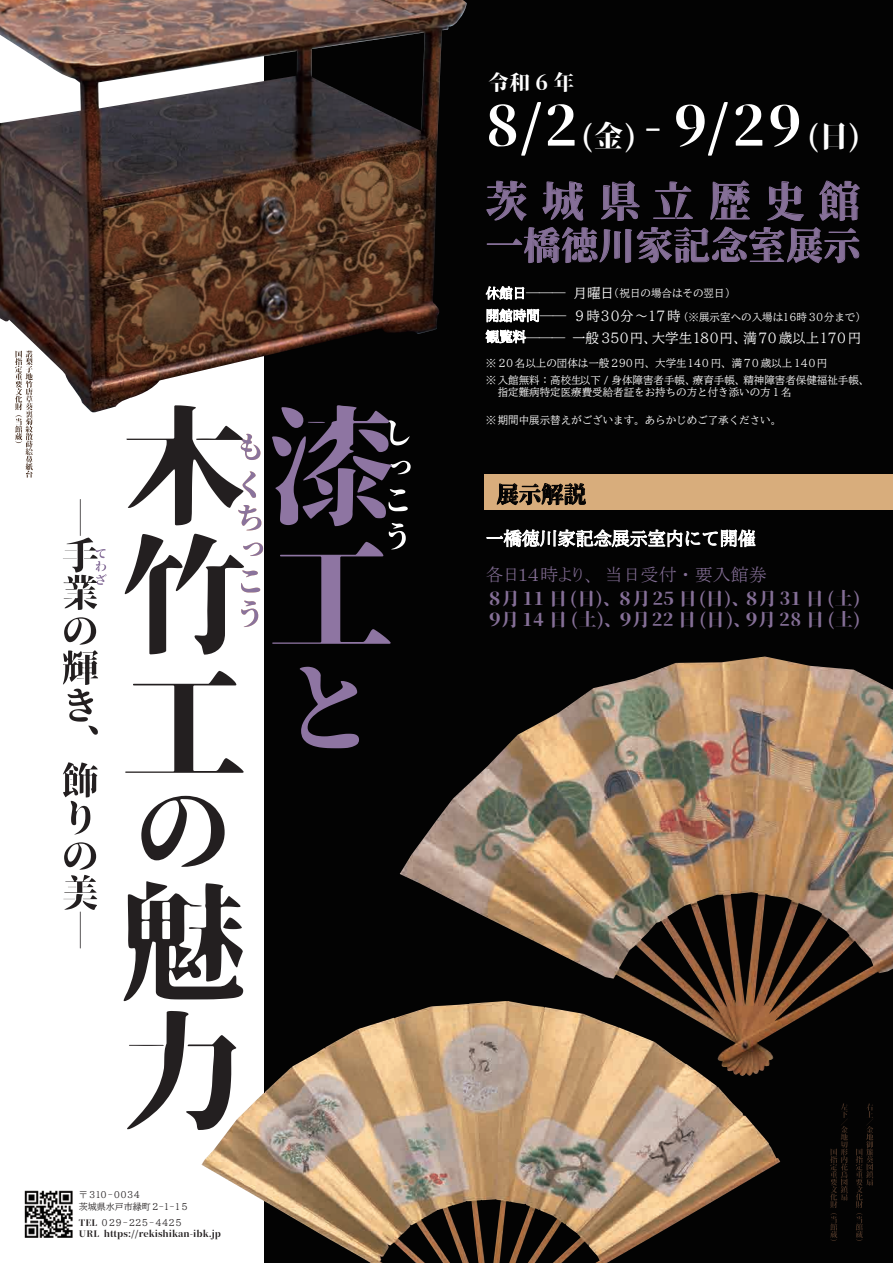
<style>
.page{position:relative;width:893px;height:1263px;background:#fff}
.page>*{position:absolute;margin:0;border:0;box-sizing:border-box;transform-origin:0 0}
.t1{font:55.5px "Soukou Mincho";color:#fff}
.t2{font:42px "Soukou Mincho";letter-spacing:.32em;color:#856f97}
.t3{font:37.5px "Soukou Mincho";color:#856f97}
.t4{font:22.5px "Soukou Mincho";color:#030303}
.t5{font:21px "Soukou Mincho";color:#fff}
.t6{font:18px/21.1px "Soukou Mincho";color:#856f97}
.t7{font:18px "MS P Mincho";color:#856f97}
.t8{font:18px "BIZ UD Mincho Medium";color:#fff}
.t9{font:13.5px "BIZ UD Mincho Medium";letter-spacing:-.07em;color:#fff}
.t10{font:10.5px/16.5px "BIZ UD Mincho Medium";color:#fff}
.t11{font:9px "Soukou Mincho";color:#231f20}
.t12{font:9px/12px "BIZ UD Mincho Medium";color:#231f20}
.t13{font:9px "BIZ UD Mincho Medium";letter-spacing:-.26em;color:#231f20}
.s1{font-family:"Soukou Mincho"}
.s2{font-size:30px}
.s3{font-size:49.5px}
.s4{font-size:13.5px}
.s5{font-family:"Koz Go Pr 6 N"}
</style>
<div class="page">
<div style="left:265px;top:0;width:628px;height:1263px;background:#030303"></div>
<img style="left:400px;top:656px;width:493px;height:373px">
<img style="left:202px;top:1001px;width:578px;height:262px">
<img style="left:0;top:0;width:467px;height:413px">
<div style="left:485px;top:475px;width:408px;height:35px;background:#d8ad7c"></div>
<svg style="left:487px;top:180px;width:373px;height:84px"></svg>
<svg style="left:486px;top:286px;width:38px;height:14px"></svg>
<svg style="left:487px;top:309px;width:52px;height:13px"></svg>
<svg style="left:485px;top:330px;width:41px;height:14px"></svg>
<svg style="left:497px;top:483px;width:89px;height:23px"></svg>
<svg style="left:486px;top:529px;width:269px;height:18px"></svg>
<svg style="left:272px;top:405px;width:139px;height:239px"></svg>
<svg style="left:300px;top:667px;width:59px;height:81px"></svg>
<svg style="left:125px;top:405px;width:138px;height:250px"></svg>
<svg style="left:125px;top:671px;width:119px;height:102px"></svg>
<svg style="left:141px;top:796px;width:84px;height:71px"></svg>
<svg style="left:124px;top:881px;width:119px;height:120px"></svg>
<svg style="left:127px;top:1011px;width:109px;height:119px"></svg>
<hr style="left:80px;top:499px;width:1px;height:37px;background:#231f20">
<svg style="left:63px;top:538px;width:44px;height:410px"></svg>
<svg style="left:15px;top:351px;width:18px;height:127px"></svg>
<svg style="left:856px;top:1103px;width:17px;height:138px"></svg>
<svg style="left:830px;top:1103px;width:18px;height:138px"></svg>
<img style="left:24px;top:1190px;width:49px;height:48px">
<p class="t12" style="left:79px;top:1188px;width:112px">〒３１０ - ００３４<br>茨城県水戸市緑町２-１-１５</p>
<p class="t13" style="left:79px;top:1218px;width:106px"><span class="s1">TEL</span> ０２９-２２５-４４２５</p>
<p class="t11" style="left:79px;top:1228px;width:144px">URL https://rekishikan-ibk.jp</p>
<h3 class="t5" style="left:488px;top:69px;width:88px">令和6年</h3>
<h1 class="t1" style="left:486px;top:91px;width:377px">8/2<span class="s2">(金)</span> <span class="s3">-</span> 9/29 <span class="s2">(日)</span></h1>
<h2 class="t2" style="left:486px;top:175px;width:376px">茨城県立歴史館</h2>
<h3 class="t3" style="left:486px;top:222px;width:376px">一橋徳川家記念室展示</h3>
<p class="t10" style="left:486px;top:285px;width:251px"><span class="s4">休館日――― 月曜日</span>（祝日の場合はその翌日）</p>
<p class="t10" style="left:486px;top:309px;width:382px"><span class="s4">開館時間―― ９時３０分～１７時</span>（※展示室への入場は１６時３０分まで）</p>
<p class="t9" style="left:486px;top:331px;width:377px">観覧料――― 一般３５０円、大学生１８０円、満７０歳以上１７０円</p>
<p class="t10" style="left:486px;top:355px;width:385px">※２０名以上の団体は一般２９０円、大学生１４０円、満７０歳以上１４０円<br>※入館無料：高校生以下 <span class="s5">/</span> 身体障害者手帳、療育手帳、精神障害者保健福祉手帳、</p>
<p class="t10" style="left:498px;top:384px;width:295px">指定難病特定医療費受給者証をお持ちの方と付き添いの方１名</p>
<p class="t10" style="left:486px;top:412px;width:297px">※期間中展示替えがございます。あらかじめご了承ください。</p>
<h3 class="t4" style="left:496px;top:480px;width:91px">展示解説</h3>
<h3 class="t8" style="left:486px;top:529px;width:271px">一橋徳川家記念展示室内にて開催</h3>
<h3 class="t7" style="left:486px;top:565px;width:282px">各日１４時より、当日受付・要入館券</h3>
<h3 class="t6" style="left:486px;top:588px;width:377px">８月11 日(日)、８月25 日(日)、８月31 日 (土)<br>９月 14 日 (土)、９月22 日 (日)、９月 28 日 (土)</h3>
</div>
